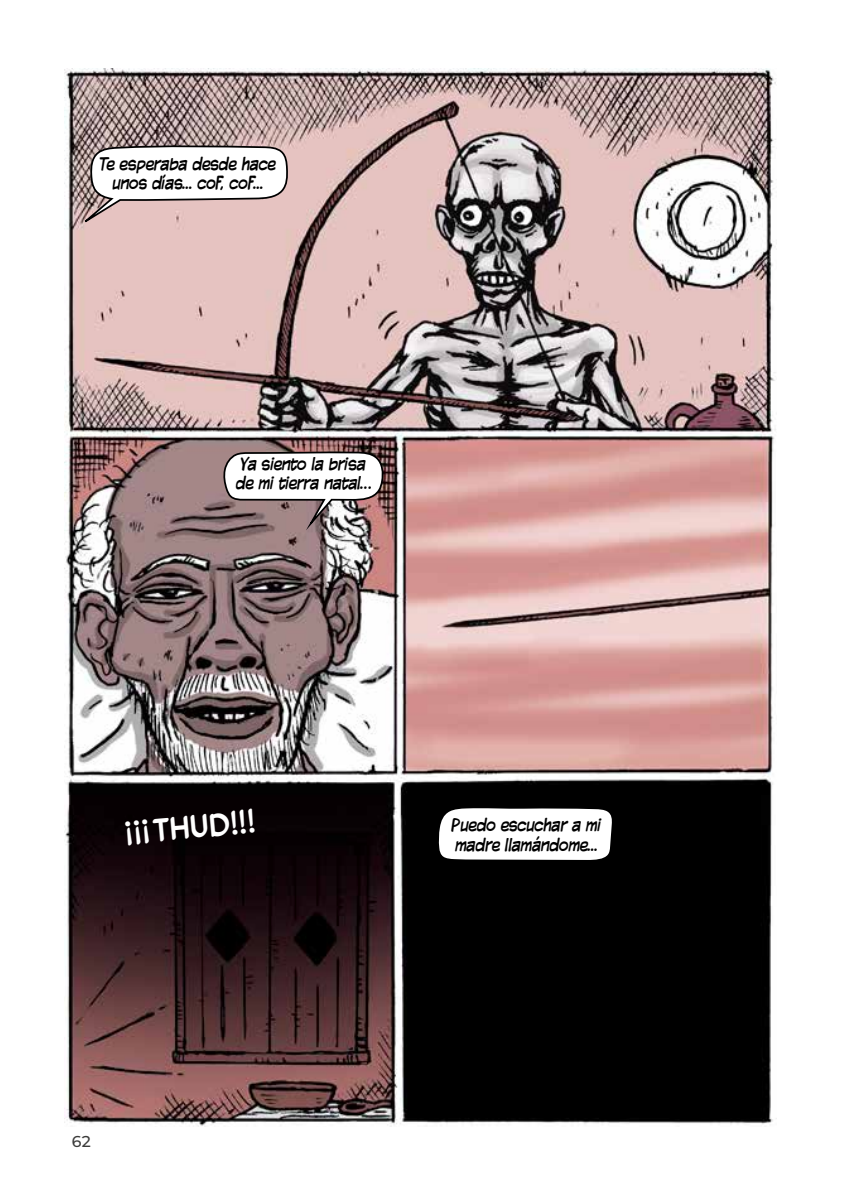
<style>
.page{position:relative;width:844px;height:1191px;background:#fff}
.page>*{position:absolute;margin:0;border:0;box-sizing:border-box;transform-origin:0 0}
.t1{font:31.5px "a Anti Corona";color:#fff}
.t2{font:19.25px/19.2px "Komika Display Tight";color:#000}
.t3{font:500 15.75px "Montserrat";color:#3c3c3b}
</style>
<div class="page">
<img style="left:65px;top:69px;width:711px;height:1057px">
<svg style="left:67px;top:143px;width:222px;height:92px"></svg>
<svg style="left:222px;top:451px;width:163px;height:86px"></svg>
<svg style="left:436px;top:805px;width:178px;height:57px"></svg>
<svg style="left:125px;top:819px;width:24px;height:26px"></svg>
<p class="t2" style="left:100px;top:153px;width:177px;text-align:center">Te esperaba desde hace unos días… cof, cof…</p>
<p class="t2" style="left:235px;top:453px;width:137px">Ya siento la brisa de mi tierra natal...</p>
<h1 class="t1" style="left:152px;top:816px;width:104px;rotate:-5deg">THUD!!!</h1>
<p class="t2" style="left:451px;top:815px;width:151px">Puedo escuchar a mi madre llamándome…</p>
<p class="t3" style="left:72px;top:1130px;width:20px">62</p>
</div>
